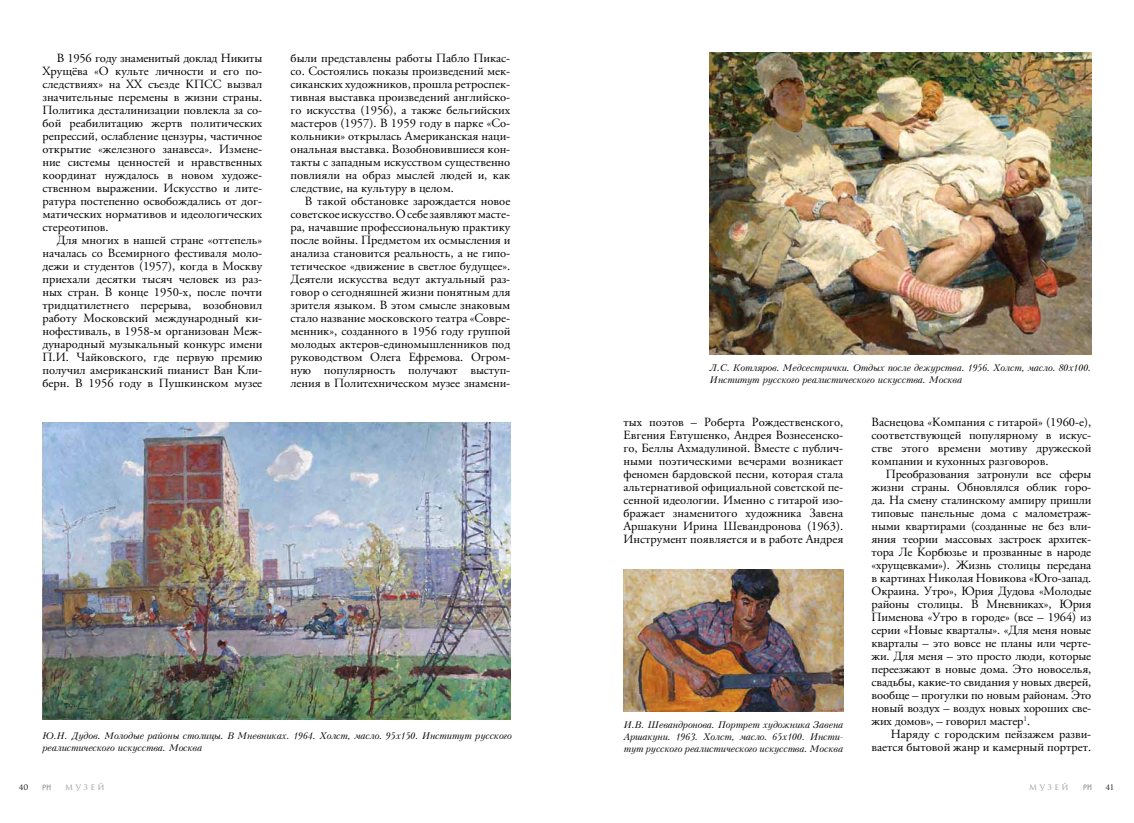
<style>
.page{position:relative;width:1134px;height:823px;background:#fff}
.page>*{position:absolute;margin:0;border:0;box-sizing:border-box;transform-origin:0 0}
.t1{font:12.5px/13px "APC Garamond";color:#000;text-align:justify}
.t2{font:italic 9px/12px "Kudryashev";letter-spacing:-.02em;color:#000}
.t3{font:7.5px "Romul";letter-spacing:.33em;color:#939598}
.t4{font:7.5px "Romul";color:#000}
</style>
<div class="page">
<svg style="left:43px;top:784px;width:8px;height:5px"></svg>
<svg style="left:1083px;top:784px;width:8px;height:5px"></svg>
<img style="left:624px;top:569px;width:219px;height:142px">
<img style="left:43px;top:422px;width:467px;height:297px">
<img style="left:710px;top:52px;width:381px;height:302px">
<p class="t1" style="left:43px;top:51px;width:221px;text-indent:14px">В 1956 году знаменитый доклад Никиты Хрущёва «О культе личности и его по&shy;следствиях» на XX съезде КПСС вызвал значительные перемены в жизни страны.<br>Политика десталинизации повлекла за со&shy;бой реабилитацию жертв политических репрессий, ослабление цензуры, частичное открытие «железного занавеса». Измене&shy;ние системы ценностей и нравственных координат нуждалось в новом художе&shy;ственном выражении. Искусство и лите&shy;ратура постепенно освобождались от дог&shy;матических нормативов и идеологических стереотипов.</p>
<p class="t1" style="left:43px;top:233px;width:221px;text-indent:14px">Для многих в нашей стране «оттепель» началась со Всемирного фестиваля моло&shy;дежи и студентов (1957), когда в Москву приехали десятки тысяч человек из раз&shy;ных стран. В конце 1950-х, после почти тридцатилетнего перерыва, возобновил работу Московский международный ки&shy;нофестиваль, в 1958-м организован Меж&shy;дународный музыкальный конкурс имени П.И. Чайковского, где первую премию получил американский пианист Ван Кли&shy;берн. В 1956 году в Пушкинском музее</p>
<p class="t1" style="left:291px;top:51px;width:221px">были представлены работы Пабло Пикас&shy;со. Состоялись показы произведений мек&shy;сиканских художников, прошла ретроспек&shy;тивная выставка произведений английско&shy;го искусства (1956), а также бельгийских мастеров (1957). В 1959 году в парке «Со&shy;кольники» открылась Американская наци&shy;ональная выставка. Возобновившиеся кон&shy;такты с западным искусством существенно повлияли на образ мыслей людей и, как следствие, на культуру в целом.</p>
<p class="t1" style="left:291px;top:194px;width:221px;text-indent:14px">В такой обстановке зарождается новое советское искусство. О себе заявляют масте&shy;ра, начавшие профессиональную практику после войны. Предметом их осмысления и анализа становится реальность, а не гипо&shy;тетическое «движение в светлое будущее».<br>Деятели искусства ведут актуальный раз&shy;говор о сегодняшней жизни понятным для зрителя языком. В этом смысле знаковым стало название московского театра «Совре&shy;менник», созданного в 1956 году группой молодых актеров-единомышленников под руководством Олега Ефремова. Огром&shy;ную популярность получают выступ&shy;ления в Политехническом музее знамени-</p>
<p class="t2" style="left:43px;top:729px;width:471px">Ю.Н. Дудов. Молодые районы столицы. В Мневниках. 1964. Холст, масло. 95х150. Институт русского реалистического искусства. Москва</p>
<p class="t2" style="left:710px;top:362px;width:383px">Л.С. Котляров. Медсестрички. Отдых после дежурства. 1956. Холст, масло. 80х100.<br>Институт русского реалистического искусства. Москва</p>
<p class="t1" style="left:623px;top:415px;width:221px">тых поэтов – Роберта Рождественского, Евгения Евтушенко, Андрея Вознесенско&shy;го, Беллы Ахмадулиной. Вместе с публич&shy;ными поэтическими вечерами возникает феномен бардовской песни, которая стала альтернативой официальной советской пе&shy;сенной идеологии. Именно с гитарой изо&shy;бражает знаменитого художника Завена Аршакуни Ирина Шевандронова (1963).<br>Инструмент появляется и в работе Андрея</p>
<p class="t1" style="left:871px;top:415px;width:221px">Васнецова «Компания с гитарой» (1960-е), соответствующей популярному в искус&shy;стве этого времени мотиву дружеской компании и кухонных разговоров.</p>
<p class="t1" style="left:871px;top:467px;width:221px;text-indent:14px">Преобразования затронули все сферы жизни страны. Обновлялся облик горо&shy;да. На смену сталинскому ампиру пришли типовые панельные дома с малометраж&shy;ными квартирами (созданные не без вли&shy;яния теории массовых застроек архитек&shy;тора Ле Корбюзье и прозванные в народе «хрущевками»). Жизнь столицы передана в картинах Николая Новикова «Юго-запад.<br>Окраина. Утро», Юрия Дудова «Молодые районы столицы. В Мневниках», Юрия Пименова «Утро в городе» (все – 1964) из серии «Новые кварталы». «Для меня новые кварталы – это вовсе не планы или черте&shy;жи. Для меня – это просто люди, которые переезжают в новые дома. Это новоселья, свадьбы, какие-то свидания у новых дверей, вообще – прогулки по новым районам. Это новый воздух – воздух новых хороших све&shy;жих домов», – говорил мастер<sup>1</sup>.</p>
<p class="t1" style="left:871px;top:727px;width:221px;text-align:right">Наряду с городским пейзажем разви&shy;вается бытовой жанр и камерный портрет.</p>
<p class="t2" style="left:624px;top:718px;width:221px;text-align:justify">И.В. Шевандронова. Портрет художника Завена Аршакуни. 1963. Холст, масло. 65х100. Инсти&shy;тут русского реалистического искусства. Москва</p>
<p class="t4" style="left:19px;top:782px;width:11px">40</p>
<p class="t3" style="left:65px;top:782px;width:41px">музей</p>
<p class="t3" style="left:1029px;top:782px;width:41px">музей</p>
<p class="t4" style="left:1105px;top:782px;width:10px">41</p>
</div>
